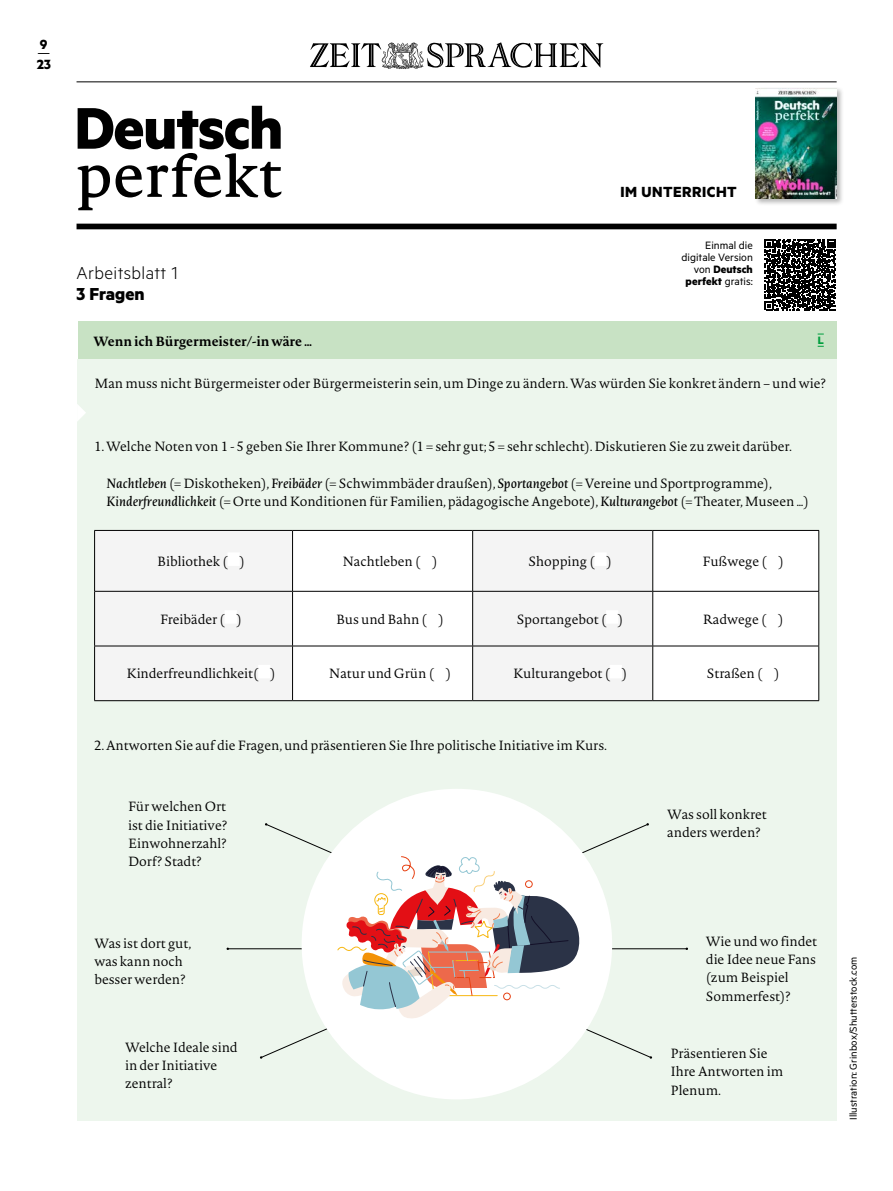
<style>
.page{position:relative;width:893px;height:1191px;background:#fff}
.page>*{position:absolute;margin:0;border:0;box-sizing:border-box;transform-origin:0 0}
.t1{font:300 19.5px "Metric";letter-spacing:.02em;color:#000}
.t2{font:700 19.5px "Metric";color:#000}
.t3{font:700 16.5px "Metric";letter-spacing:.03em;color:#000}
.t4{font:700 15px "Metric";color:#000}
.t5{font:15px "Metric";color:#000}
.t6{font:300 13.2px/18.3px "Novel Pro";letter-spacing:-.005em;color:#000}
.t7{font:700 13.2px "Novel Pro";letter-spacing:-.005em;color:#000}
.t8{font:12px/12px "Metric";color:#000;text-align:right}
.t9{font:700 12px "Metric";color:#009e3d}
.t10{font:11.25px "Metric";color:#000}
.s1{font-weight:700}
.s2{font-weight:400;font-style:italic}
</style>
<div class="page">
<div style="left:78px;top:321px;width:758px;height:39px;background:#c8e2c4"></div>
<div style="left:77px;top:224px;width:760px;height:5px;background:#000"></div>
<svg style="left:78px;top:106px;width:204px;height:104px"></svg>
<svg style="left:310px;top:42px;width:293px;height:27px"></svg>
<hr style="left:77px;top:82px;width:760px;height:1px;background:#000">
<div style="left:754px;top:87px;width:90px;height:119px;background:#000;opacity:.29"></div>
<img style="left:756px;top:88px;width:81px;height:111px">
<div style="left:77px;top:359px;width:759px;height:762px;background:#edf6ed"></div>
<svg style="left:77px;top:404px;width:9px;height:17px"></svg>
<svg style="left:95px;top:531px;width:197px;height:169px"></svg>
<svg style="left:293px;top:531px;width:525px;height:169px;fill:#fff"></svg>
<hr style="left:94px;top:530px;width:199px;height:1px;background:#000">
<hr style="left:94px;top:531px;width:1px;height:60px;background:#000">
<hr style="left:293px;top:530px;width:180px;height:1px;background:#000">
<hr style="left:292px;top:531px;width:1px;height:60px;background:#000">
<hr style="left:473px;top:530px;width:180px;height:1px;background:#000">
<hr style="left:472px;top:531px;width:1px;height:60px;background:#000">
<hr style="left:653px;top:530px;width:166px;height:1px;background:#000">
<hr style="left:652px;top:531px;width:1px;height:60px;background:#000">
<hr style="left:818px;top:531px;width:1px;height:60px;background:#000">
<hr style="left:94px;top:591px;width:199px;height:1px;background:#000">
<hr style="left:94px;top:591px;width:1px;height:54px;background:#000">
<hr style="left:293px;top:591px;width:180px;height:1px;background:#000">
<hr style="left:292px;top:591px;width:1px;height:54px;background:#000">
<hr style="left:473px;top:591px;width:180px;height:1px;background:#000">
<hr style="left:472px;top:591px;width:1px;height:54px;background:#000">
<hr style="left:653px;top:591px;width:166px;height:1px;background:#000">
<hr style="left:652px;top:591px;width:1px;height:54px;background:#000">
<hr style="left:818px;top:591px;width:1px;height:54px;background:#000">
<hr style="left:94px;top:645px;width:199px;height:1px;background:#000">
<hr style="left:94px;top:646px;width:1px;height:54px;background:#000">
<hr style="left:293px;top:645px;width:180px;height:1px;background:#000">
<hr style="left:292px;top:646px;width:1px;height:54px;background:#000">
<hr style="left:473px;top:645px;width:180px;height:1px;background:#000">
<hr style="left:472px;top:646px;width:1px;height:54px;background:#000">
<hr style="left:653px;top:645px;width:166px;height:1px;background:#000">
<hr style="left:652px;top:646px;width:1px;height:54px;background:#000">
<hr style="left:818px;top:646px;width:1px;height:54px;background:#000">
<hr style="left:94px;top:700px;width:199px;height:1px;background:#000">
<hr style="left:293px;top:700px;width:180px;height:1px;background:#000">
<hr style="left:473px;top:700px;width:180px;height:1px;background:#000">
<hr style="left:653px;top:700px;width:166px;height:1px;background:#000">
<div style="left:228px;top:552px;width:12px;height:14px;background:#fff"></div>
<div style="left:420px;top:552px;width:12px;height:14px;background:#fff"></div>
<div style="left:594px;top:552px;width:13px;height:14px;background:#fff"></div>
<div style="left:766px;top:552px;width:13px;height:14px;background:#fff"></div>
<div style="left:225px;top:610px;width:12px;height:13px;background:#fff"></div>
<div style="left:427px;top:610px;width:12px;height:13px;background:#fff"></div>
<div style="left:606px;top:610px;width:12px;height:13px;background:#fff"></div>
<div style="left:766px;top:610px;width:12px;height:13px;background:#fff"></div>
<div style="left:258px;top:665px;width:12px;height:13px;background:#fff"></div>
<div style="left:434px;top:665px;width:12px;height:13px;background:#fff"></div>
<div style="left:610px;top:665px;width:12px;height:13px;background:#fff"></div>
<div style="left:762px;top:665px;width:12px;height:13px;background:#fff"></div>
<svg style="left:765px;top:239px;width:71px;height:71px"></svg>
<svg style="left:260px;top:1028px;width:67px;height:30px"></svg>
<svg style="left:586px;top:1029px;width:66px;height:29px"></svg>
<hr style="left:610px;top:948px;width:77px;height:1px;background:#000">
<hr style="left:228px;top:948px;width:77px;height:1px;background:#000">
<div style="left:302px;top:789px;width:310px;height:310px;background:#fff;border-radius:50%"></div>
<svg style="left:265px;top:823px;width:384px;height:195px"></svg>
<p class="t4" style="left:40px;top:35px;width:9px">9</p>
<p class="t5" style="left:37px;top:45px;width:14px">—</p>
<p class="t4" style="left:37px;top:55px;width:16px">23</p>
<h1 class="t1" style="left:77px;top:261px;width:103px">Arbeitsblatt 1</h1>
<h1 class="t2" style="left:77px;top:282px;width:70px">3 Fragen</h1>
<p class="t3" style="left:620px;top:182px;width:118px">IM UNTERRICHT</p>
<p class="t8" style="left:682px;top:239px;width:73px">Einmal die digitale Version von <span class="s1">Deutsch perfekt</span> gratis:</p>
<p class="t7" style="left:94px;top:331px;width:220px">Wenn ich Bürgermeister/-in wäre …</p>
<p class="t6" style="left:94px;top:368px;width:675px">1. Was gefällt Ihnen an Ihrem Ort, was nicht? Geben Sie Ihrer Kommune Noten (Aufgabe 2). Sprechen Sie dann zu</p>
<p class="t9" style="left:818px;top:333px;width:8px">L</p>
<p class="t6" style="left:94px;top:373px;width:733px">Man muss nicht Bürgermeister oder Bürgermeisterin sein, um Dinge zu ändern. Was würden Sie konkret ändern – und wie?</p>
<p class="t6" style="left:94px;top:437px;width:699px">1. Welche Noten von 1 - 5 geben Sie Ihrer Kommune? (1 = sehr gut; 5 = sehr schlecht). Diskutieren Sie zu zweit darüber.</p>
<p class="t6" style="left:106px;top:473px;width:704px"><span class="s2">Nachtleben</span> (= Diskotheken), <span class="s2">Freibäder</span> (= Schwimmbäder draußen), <span class="s2">Sportangebot</span> (= Vereine und Sportprogramme),<br><span class="s2">Kinderfreundlichkeit</span> (= Orte und Konditionen für Familien, pädagogische Angebote), <span class="s2">Kulturangebot</span> (= Theater, Museen …)</p>
<p class="t6" style="left:157px;top:551px;width:89px">Bibliothek ( )</p>
<p class="t6" style="left:342px;top:551px;width:97px">Nachtleben ( )</p>
<p class="t6" style="left:529px;top:551px;width:85px">Shopping ( )</p>
<p class="t6" style="left:702px;top:551px;width:83px">Fußwege ( )</p>
<p class="t6" style="left:160px;top:609px;width:84px">Freibäder ( )</p>
<p class="t6" style="left:336px;top:609px;width:109px">Bus und Bahn ( )</p>
<p class="t6" style="left:517px;top:609px;width:108px">Sportangebot ( )</p>
<p class="t6" style="left:703px;top:609px;width:82px">Radwege ( )</p>
<p class="t6" style="left:126px;top:664px;width:151px">Kinderfreundlichkeit( )</p>
<p class="t6" style="left:329px;top:664px;width:124px">Natur und Grün ( )</p>
<p class="t6" style="left:513px;top:664px;width:115px">Kulturangebot ( )</p>
<p class="t6" style="left:707px;top:664px;width:74px">Straßen ( )</p>
<p class="t6" style="left:94px;top:735px;width:514px">2. Antworten Sie auf die Fragen, und präsentieren Sie Ihre politische Initiative im Kurs.</p>
<p class="t6" style="left:128px;top:797px;width:101px;text-align:justify">Für welchen Ort ist die Initiative?<br>Einwohnerzahl?<br>Dorf? Stadt?</p>
<p class="t6" style="left:667px;top:804px;width:101px">Was soll konkret anders werden?</p>
<p class="t6" style="left:94px;top:933px;width:99px">Was ist dort gut, was kann noch besser werden?</p>
<p class="t6" style="left:125px;top:1037px;width:114px">Welche Ideale sind in der Initiative zentral?</p>
<p class="t6" style="left:706px;top:931px;width:113px">Wie und wo findet die Idee neue Fans (zum Beispiel<br>Sommerfest)?</p>
<p class="t6" style="left:671px;top:1043px;width:114px">Präsentieren Sie<br>Ihre Antworten im<br>Plenum.</p>
<p class="t10" style="left:847px;top:1120px;width:165px;rotate:-90deg">Illustration: Grinbox/Shutterstock.com</p>
</div>
